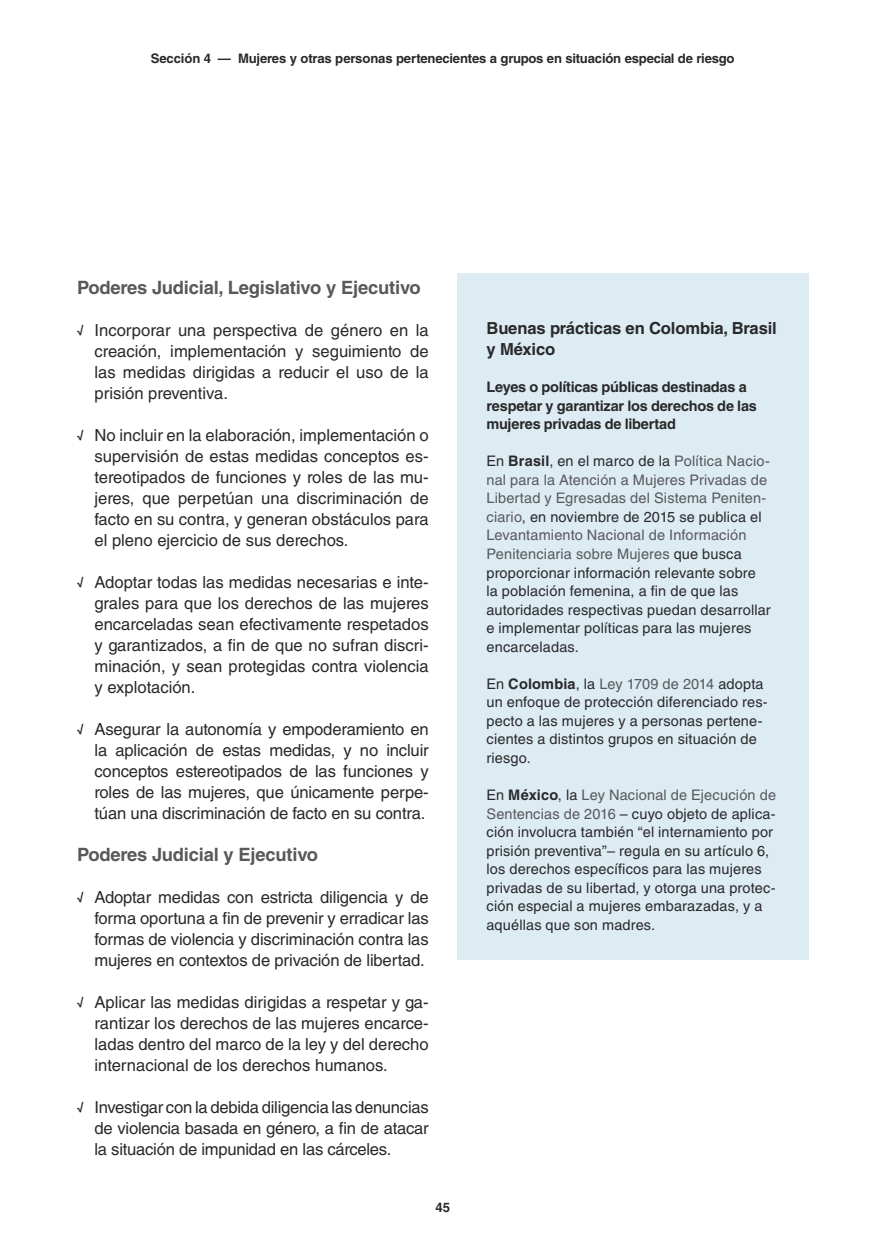
<style>
.page{position:relative;width:882px;height:1260px;background:#fff}
.page>*{position:absolute;margin:0;border:0;box-sizing:border-box;transform-origin:0 0}
.t1{font:700 18.38px "Helvetica LT Std";letter-spacing:-.01em;color:#58595b}
.t2{font:16.62px/21px "Helvetica LT Std";letter-spacing:-.01em;color:#29292a;text-align:justify}
.t3{font:700 16.62px/21px "Helvetica LT Std";letter-spacing:-.01em;color:#29292a}
.t4{font:14.53px/18.6px "Helvetica LT Std";letter-spacing:.01em;color:#29292a}
.t5{font:700 14.53px/18.6px "Helvetica LT Std";letter-spacing:-.015em;color:#29292a}
.t6{font:700 13.12px "Helvetica LT Std";letter-spacing:-.01em;color:#29292a}
.t7{font:700 11.38px "Helvetica LT Std";color:#29292a}
.s1{font-weight:700}
.s2{color:#58595b}
</style>
<div class="page">
<div style="left:457px;top:273px;width:351px;height:687px;background:#ddebf3"></div>
<p class="t6" style="left:151px;top:50px;width:585px">Sección 4 — Mujeres y otras personas pertenecientes a grupos en situación especial de riesgo</p>
<p class="t1" style="left:77px;top:276px;width:345px">Poderes Judicial, Legislativo y Ejecutivo</p>
<p class="t2" style="left:94px;top:320px;width:336px">Incorporar una perspectiva de género en la</p>
<p class="t7" style="left:77px;top:322px;width:8px">√</p>
<p class="t7" style="left:77px;top:427px;width:8px">√</p>
<p class="t7" style="left:77px;top:574px;width:8px">√</p>
<p class="t7" style="left:77px;top:721px;width:8px">√</p>
<p class="t2" style="left:94px;top:341px;width:336px">creación, implementación y seguimiento de las medidas dirigidas a reducir el uso de la prisión preventiva.</p>
<p class="t2" style="left:94px;top:425px;width:336px">No incluir en la elaboración, implementación o</p>
<p class="t2" style="left:94px;top:446px;width:336px">supervisión de estas medidas conceptos es&shy;tereotipados de funciones y roles de las mu&shy;jeres, que perpetúan una discriminación de facto en su contra, y generan obstáculos para el pleno ejercicio de sus derechos.</p>
<p class="t2" style="left:94px;top:572px;width:336px">Adoptar todas las medidas necesarias e inte-</p>
<p class="t2" style="left:94px;top:593px;width:336px">grales para que los derechos de las mujeres encarceladas sean efectivamente respetados y garantizados, a fin de que no sufran discri&shy;minación, y sean protegidas contra violencia y explotación.</p>
<p class="t2" style="left:94px;top:719px;width:336px">Asegurar la autonomía y empoderamiento en</p>
<p class="t2" style="left:94px;top:740px;width:336px">la aplicación de estas medidas, y no incluir conceptos estereotipados de las funciones y roles de las mujeres, que únicamente perpe&shy;túan una discriminación de facto en su contra.</p>
<p class="t1" style="left:77px;top:843px;width:243px">Poderes Judicial y Ejecutivo</p>
<p class="t2" style="left:94px;top:887px;width:336px">Adoptar medidas con estricta diligencia y de</p>
<p class="t7" style="left:77px;top:889px;width:8px">√</p>
<p class="t7" style="left:77px;top:994px;width:8px">√</p>
<p class="t7" style="left:77px;top:1099px;width:8px">√</p>
<p class="t2" style="left:94px;top:908px;width:336px">forma oportuna a fin de prevenir y erradicar las formas de violencia y discriminación contra las mujeres en contextos de privación de libertad.</p>
<p class="t2" style="left:94px;top:992px;width:336px">Aplicar las medidas dirigidas a respetar y ga-</p>
<p class="t2" style="left:94px;top:1013px;width:336px">rantizar los derechos de las mujeres encarce&shy;ladas dentro del marco de la ley y del derecho internacional de los derechos humanos.</p>
<p class="t2" style="left:94px;top:1097px;width:336px">Investigar con la debida diligencia las denuncias</p>
<p class="t2" style="left:94px;top:1118px;width:336px">de violencia basada en género, a fin de atacar la situación de impunidad en las cárceles.</p>
<p class="t6" style="left:436px;top:1200px;width:16px">45</p>
<p class="t3" style="left:486px;top:317px;width:292px">Buenas prácticas en Colombia, Brasil y México</p>
<p class="t5" style="left:486px;top:377px;width:272px">Leyes o políticas públicas destinadas a respetar y garantizar los derechos de las mujeres privadas de libertad</p>
<p class="t4" style="left:486px;top:452px;width:286px">En <span class="s1">Brasil</span>, en el marco de la <span class="s2">Política Nacio&shy;nal para la Atención a Mujeres Privadas de Libertad y Egresadas del Sistema Peniten&shy;ciario</span>, en noviembre de 2015 se publica el <span class="s2">Levantamiento Nacional de Información Penitenciaria sobre Mujeres</span> que busca proporcionar información relevante sobre la población femenina, a fin de que las autoridades respectivas puedan desarrollar e implementar políticas para las mujeres encarceladas.</p>
<p class="t4" style="left:486px;top:674px;width:283px">En <span class="s1">Colombia</span>, la <span class="s2">Ley 1709 de 2014</span> adopta un enfoque de protección diferenciado res&shy;pecto a las mujeres y a personas pertene&shy;cientes a distintos grupos en situación de riesgo.</p>
<p class="t4" style="left:486px;top:786px;width:291px">En <span class="s1">México</span>, la <span class="s2">Ley Nacional de Ejecución de Sentencias de 2016</span> – cuyo objeto de aplica&shy;ción involucra también “el internamiento por prisión preventiva”– regula en su artículo 6, los derechos específicos para las mujeres privadas de su libertad, y otorga una protec&shy;ción especial a mujeres embarazadas, y a aquéllas que son madres.</p>
</div>
